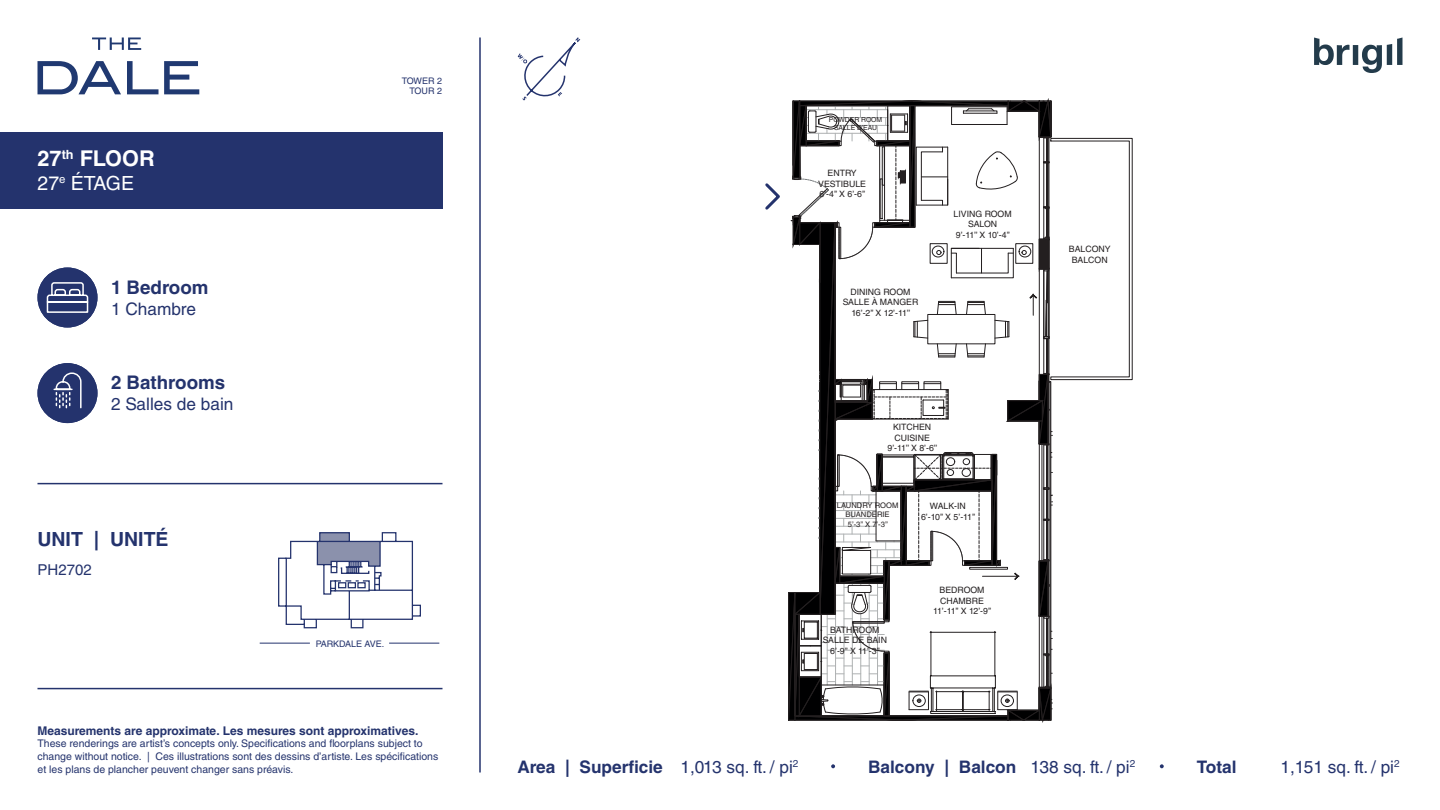
<style>
.page{position:relative;width:1440px;height:810px;background:#fff}
.page>*{position:absolute;margin:0;border:0;box-sizing:border-box;transform-origin:0 0}
.t1{font:700 21.75px "Helvetica LT Std";color:#fff}
.t2{font:700 19.5px "Helvetica LT Std";color:#24336d}
.t3{font:19.5px "Helvetica LT Std";color:#fff}
.t4{font:700 18.75px "Helvetica LT Std";color:#24336d}
.t5{font:17.25px "Helvetica LT Std";color:#24336d}
.t6{font:700 17.25px "Helvetica LT Std";color:#24336d}
.t7{font:15px "Helvetica LT Std";color:#24336d}
.t8{font:700 12px "Helvetica LT Std";color:#24336d}
.t9{font:10.5px/12.6px "Helvetica LT Std";color:#24336d}
.t10{font:10.05px "Helvetica LT Std";color:#24336d}
.t11{font:9px/10.8px "Helvetica LT Std";color:#24336d;text-align:right}
.t12{font:8.77px/10.5px "Helvetica LT Std";color:#231f20;text-align:center}
.t13{font:7.65px/9.1px "Helvetica LT Std";color:#231f20;text-align:center}
.t14{font:6.82px/8.2px "Helvetica LT Std";color:#231f20;text-align:center}
</style>
<div class="page">
<div style="left:0;top:132px;width:442px;height:76px;background:#24336d"></div>
<svg style="left:1314px;top:38px;width:88px;height:35px"></svg>
<hr style="left:260px;top:643px;width:50px;height:1px;background:#24336d">
<hr style="left:389px;top:643px;width:50px;height:1px;background:#24336d">
<svg style="left:38px;top:38px;width:161px;height:56px"></svg>
<svg style="left:831px;top:764px;width:4px;height:4px"></svg>
<svg style="left:1160px;top:764px;width:4px;height:4px"></svg>
<hr style="left:38px;top:688px;width:404px;height:1px;background:#24336d">
<hr style="left:38px;top:483px;width:404px;height:1px;background:#24336d">
<hr style="left:479px;top:38px;width:2px;height:734px;background:#24336d">
<svg style="left:518px;top:37px;width:62px;height:63px"></svg>
<svg style="left:765px;top:101px;width:367px;height:619px"></svg>
<div style="left:38px;top:268px;width:60px;height:60px;background:#24336d;border-radius:50%"></div>
<svg style="left:46px;top:282px;width:43px;height:31px"></svg>
<div style="left:38px;top:363px;width:60px;height:60px;background:#24336d;border-radius:50%"></div>
<svg style="left:53px;top:372px;width:29px;height:37px"></svg>
<svg style="left:278px;top:532px;width:143px;height:97px"></svg>
<h1 class="t1" style="left:38px;top:145px;width:119px">27<sup>th</sup> FLOOR</h1>
<h2 class="t3" style="left:38px;top:172px;width:98px">27<sup>e</sup> ÉTAGE</h2>
<h3 class="t4" style="left:111px;top:276px;width:99px">1 Bedroom</h3>
<h3 class="t5" style="left:111px;top:299px;width:86px">1 Chambre</h3>
<h3 class="t4" style="left:111px;top:371px;width:116px">2 Bathrooms</h3>
<h3 class="t5" style="left:111px;top:394px;width:124px">2 Salles de bain</h3>
<h2 class="t2" style="left:38px;top:528px;width:133px">UNIT | UNITÉ</h2>
<h3 class="t7" style="left:38px;top:561px;width:56px">PH2702</h3>
<p class="t11" style="left:402px;top:75px;width:42px">TOWER 2<br>TOUR 2</p>
<p class="t11" style="left:316px;top:638px;width:70px">PARKDALE AVE.</p>
<h3 class="t8" style="left:38px;top:723px;width:382px">Measurements are approximate. Les mesures sont approximatives.</h3>
<p class="t9" style="left:38px;top:737px;width:402px">These renderings are artist’s concepts only. Specifications and floorplans subject to change without notice. | Ces illustrations sont des dessins d’artiste. Les spécifications et les plans de plancher peuvent changer sans préavis.</p>
<p class="t14" style="left:829px;top:116px;width:55px">POWDER ROOM<br>SALLE D’EAU</p>
<p class="t12" style="left:818px;top:168px;width:49px">ENTRY<br>VESTIBULE<br>6’-4’’ X 6’-6’’</p>
<p class="t12" style="left:843px;top:286px;width:77px">DINING ROOM<br>SALLE À MANGER<br>16’-2’’ X 12’-11’’</p>
<p class="t12" style="left:954px;top:208px;width:60px">LIVING ROOM<br>SALON<br>9’-11’’ X 10’-4’’</p>
<p class="t12" style="left:887px;top:422px;width:51px">KITCHEN<br>CUISINE<br>9’-11’’ X 8’-6’’</p>
<p class="t13" style="left:837px;top:501px;width:63px">LAUNDRY ROOM<br>BUANDERIE<br>5’-3’’ X 7’-3’’</p>
<p class="t12" style="left:921px;top:501px;width:56px">WALK-IN<br>6’-10’’ X 5’-11’’</p>
<p class="t12" style="left:823px;top:624px;width:66px">BATHROOM<br>SALLE DE BAIN<br>6’-9’’ X 11’-3’’</p>
<p class="t12" style="left:933px;top:585px;width:60px">BEDROOM<br>CHAMBRE<br>11’-11’’ X 12’-9’’</p>
<p class="t12" style="left:1069px;top:244px;width:43px">BALCONY<br>BALCON</p>
<h3 class="t6" style="left:518px;top:756px;width:147px">Area | Superficie</h3>
<p class="t10" style="left:1130px;top:757px;width:7px">2</p>
<h3 class="t6" style="left:868px;top:756px;width:150px">Balcony | Balcon</h3>
<p class="t10" style="left:1394px;top:757px;width:7px">2</p>
<h3 class="t5" style="left:681px;top:756px;width:119px">1,013 sq. ft. / pi<sup>2</sup></h3>
<h3 class="t5" style="left:1031px;top:756px;width:101px">138 sq. ft. / pi</h3>
<h3 class="t6" style="left:1197px;top:756px;width:41px">Total</h3>
<h3 class="t5" style="left:1281px;top:756px;width:115px">1,151 sq. ft. / pi</h3>
</div>
